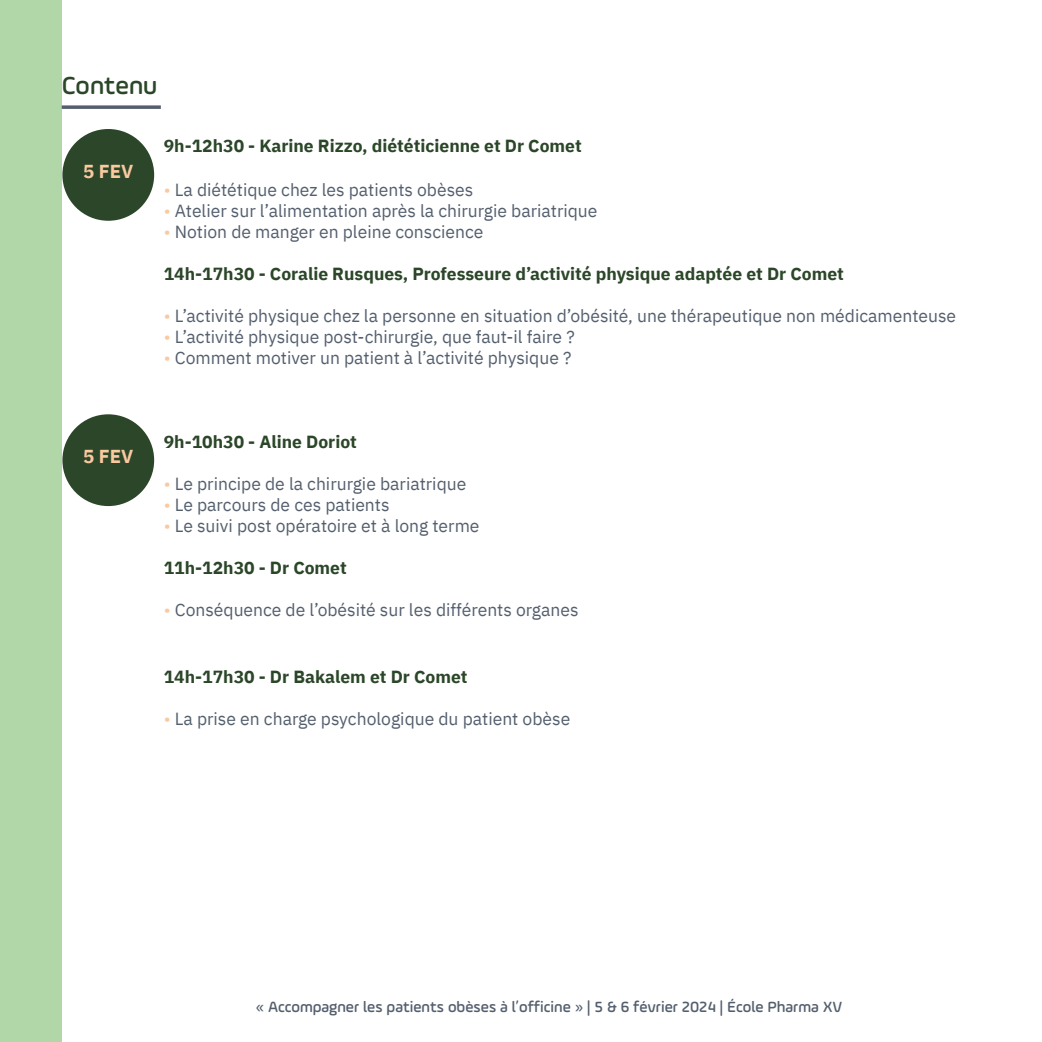
<style>
.page{position:relative;width:1042px;height:1042px;background:#fff}
.page>*{position:absolute;margin:0;border:0;box-sizing:border-box;transform-origin:0 0}
.t1{font:500 26.25px "Ample Soft Pro";color:#2b4628}
.t2{font:700 18.72px "IBM Plex Sans";color:#fac9a0}
.t3{font:17.5px "IBM Plex Sans";color:#545f6e}
.t4{font:700 17.5px "IBM Plex Sans";color:#2b4628}
.t5{font:500 15.75px "Ample Soft Pro";color:#545f6e}
.s1{color:#fac9a0}
</style>
<div class="page">
<div style="left:1px;top:0;width:61px;height:1042px;background:#b1d6a7"></div>
<svg style="left:62px;top:105px;width:99px;height:4px"></svg>
<div style="left:62px;top:129px;width:92px;height:92px;background:#2b4628;border-radius:50%"></div>
<div style="left:62px;top:414px;width:92px;height:92px;background:#2b4628;border-radius:50%"></div>
<h1 class="t1" style="left:62px;top:67px;width:97px">Contenu</h1>
<p class="t2" style="left:83px;top:156px;width:52px">5 FEV</p>
<p class="t4" style="left:164px;top:131px;width:419px">9h-12h30 - Karine Rizzo, diététicienne et Dr Comet</p>
<p class="t3" style="left:164px;top:176px;width:311px"><span class="s1">•</span> La diététique chez les patients obèses</p>
<p class="t3" style="left:164px;top:197px;width:435px"><span class="s1">•</span> Atelier sur l’alimentation après la chirurgie bariatrique</p>
<p class="t3" style="left:164px;top:218px;width:321px"><span class="s1">•</span> Notion de manger en pleine conscience</p>
<p class="t4" style="left:164px;top:260px;width:681px">14h-17h30 - Coralie Rusques, Professeure d’activité physique adaptée et Dr Comet</p>
<p class="t3" style="left:164px;top:302px;width:794px"><span class="s1">•</span> L’activité physique chez la personne en situation d’obésité, une thérapeutique non médicamenteuse</p>
<p class="t3" style="left:164px;top:323px;width:412px"><span class="s1">•</span> L’activité physique post-chirurgie, que faut-il faire ?</p>
<p class="t3" style="left:164px;top:344px;width:409px"><span class="s1">•</span> Comment motiver un patient à l’activité physique ?</p>
<p class="t2" style="left:83px;top:441px;width:52px">5 FEV</p>
<p class="t4" style="left:164px;top:428px;width:195px">9h-10h30 - Aline Doriot</p>
<p class="t3" style="left:164px;top:470px;width:304px"><span class="s1">•</span> Le principe de la chirurgie bariatrique</p>
<p class="t3" style="left:164px;top:491px;width:227px"><span class="s1">•</span> Le parcours de ces patients</p>
<p class="t3" style="left:164px;top:512px;width:317px"><span class="s1">•</span> Le suivi post opératoire et à long terme</p>
<p class="t4" style="left:164px;top:554px;width:185px">11h-12h30 - Dr Comet</p>
<p class="t3" style="left:164px;top:596px;width:416px"><span class="s1">•</span> Conséquence de l’obésité sur les différents organes</p>
<p class="t4" style="left:164px;top:663px;width:305px">14h-17h30 - Dr Bakalem et Dr Comet</p>
<p class="t3" style="left:164px;top:705px;width:408px"><span class="s1">•</span> La prise en charge psychologique du patient obèse</p>
<p class="t5" style="left:256px;top:996px;width:588px">« Accompagner les patients obèses à l’officine » | 5 &amp; 6 février 2024 | École Pharma XV</p>
</div>
